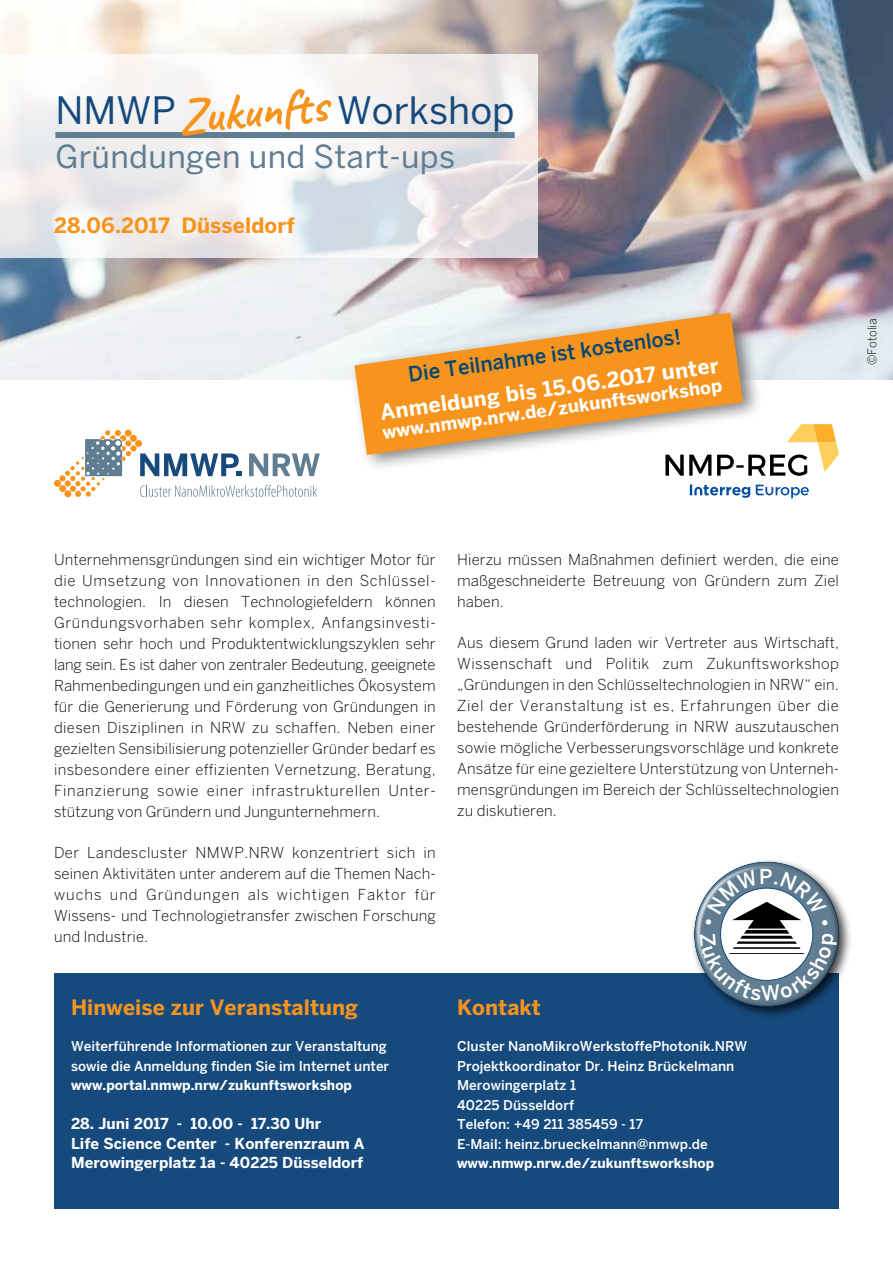
<style>
.page{position:relative;width:893px;height:1263px;background:#fff}
.page>*{position:absolute;margin:0;border:0;box-sizing:border-box;transform-origin:0 0}
.t1{font:37.5px "Benton Sans";color:#174a7c}
.t2{font:31.5px "Benton Sans";letter-spacing:.01em;color:#617d91}
.t3{font:700 21px "Benton Sans";letter-spacing:.005em;color:#f7941e}
.t4{font:700 21px "Benton Sans";color:#fff}
.t5{font:500 21px "Benton Sans";color:#004774;scale:.96 1}
.t6{font:700 18px "Benton Sans";color:#fff}
.t7{font:300 15px/21px "Benton Sans";letter-spacing:.005em;color:#000;text-align:justify}
.t8{font:700 15px/19.5px "Benton Sans";letter-spacing:.005em;color:#fff}
.t9{font:500 13.5px/19.5px "Benton Sans";letter-spacing:.005em;color:#fff}
.t10{font:700 13.5px "Benton Sans";letter-spacing:.005em;color:#fff}
.t11{font:300 12px "Benton Sans";color:#000}
</style>
<div class="page">
<svg style="left:54px;top:430px;width:266px;height:67px"></svg>
<div style="left:54px;top:974px;width:785px;height:235px;background:#174a7c"></div>
<svg style="left:690px;top:484px;width:119px;height:14px"></svg>
<svg style="left:665px;top:424px;width:174px;height:52px"></svg>
<img style="left:0;top:0;width:893px;height:379px">
<svg style="left:0;top:54px;width:538px;height:203px"></svg>
<div style="left:55px;top:132px;width:460px;height:6px;background:#617d91"></div>
<svg style="left:182px;top:89px;width:149px;height:47px"></svg>
<div style="left:690px;top:857px;width:162px;height:163px;background:#000;opacity:.75"></div>
<div style="left:693px;top:859px;width:146px;height:148px;background:#000;opacity:.75"></div>
<div style="left:349px;top:304px;width:415px;height:169px;background:#000;opacity:.5"></div>
<svg style="left:354px;top:313px;width:389px;height:142px;background:#efb36a"></svg>
<svg style="left:700px;top:869px;width:137px;height:132px"></svg>
<h1 class="t1" style="left:55px;top:88px;width:122px">NMWP</h1>
<h1 class="t1" style="left:337px;top:88px;width:179px">Workshop</h1>
<h2 class="t2" style="left:55px;top:138px;width:401px">Gründungen und Start-ups</h2>
<h3 class="t3" style="left:54px;top:213px;width:242px">28.06.2017 Düsseldorf</h3>
<h3 class="t5" style="left:407px;top:362px;width:288px;rotate:-8deg">Die Teilnahme ist kostenlos!</h3>
<h3 class="t4" style="left:379px;top:400px;width:343px;rotate:-8deg">Anmeldung bis 15.06.2017 unter</h3>
<p class="t6" style="left:381px;top:422px;width:344px;rotate:-8deg">www.nmwp.nrw.de/zukunftsworkshop</p>
<p class="t11" style="left:865px;top:365px;width:48px;rotate:-90deg">©Fotolia</p>
<p class="t7" style="left:54px;top:549px;width:383px">Unternehmensgründungen sind ein wichtiger Motor für die Umsetzung von Innovationen in den Schlüssel&shy;technologien. In diesen Technologiefeldern können Gründungsvorhaben sehr komplex, Anfangsinvesti&shy;tionen sehr hoch und Produktentwicklungszyklen sehr lang sein. Es ist daher von zentraler Bedeutung, geeignete Rahmenbedingungen und ein ganzheitliches Ökosystem für die Generierung und Förderung von Gründungen in diesen Disziplinen in NRW zu schaffen. Neben einer gezielten Sensibilisierung potenzieller Gründer bedarf es insbesondere einer effizienten Vernetzung, Beratung, Finanzierung sowie einer infrastrukturellen Unter&shy;stützung von Gründern und Jungunternehmern.</p>
<p class="t7" style="left:54px;top:841px;width:383px">Der Landescluster NMWP.NRW konzentriert sich in seinen Aktivitäten unter anderem auf die Themen Nach&shy;wuchs und Gründungen als wichtigen Faktor für Wissens- und Technologietransfer zwischen Forschung und Industrie.</p>
<p class="t7" style="left:457px;top:549px;width:383px">Hierzu müssen Maßnahmen definiert werden, die eine maßgeschneiderte Betreuung von Gründern zum Ziel haben.</p>
<p class="t7" style="left:457px;top:631px;width:383px">Aus diesem Grund laden wir Vertreter aus Wirtschaft, Wissenschaft und Politik zum Zukunftsworkshop „Gründungen in den Schlüsseltechnologien in NRW“ ein.<br>Ziel der Veranstaltung ist es, Erfahrungen über die bestehende Gründerförderung in NRW auszutauschen sowie mögliche Verbesserungsvorschläge und konkrete Ansätze für eine gezieltere Unterstützung von Unterneh&shy;mensgründungen im Bereich der Schlüsseltechnologien zu diskutieren.</p>
<h3 class="t3" style="left:71px;top:995px;width:289px">Hinweise zur Veranstaltung</h3>
<p class="t9" style="left:71px;top:1036px;width:320px">Weiterführende Informationen zur Veranstaltung sowie die Anmeldung finden Sie im Internet unter</p>
<p class="t10" style="left:71px;top:1077px;width:283px">www.portal.nmwp.nrw/zukunftsworkshop</p>
<p class="t8" style="left:71px;top:1114px;width:295px">28. Juni 2017 - 10.00 - 17.30 Uhr<br>Life Science Center - Konferenzraum A<br>Merowingerplatz 1a - 40225 Düsseldorf</p>
<h3 class="t3" style="left:457px;top:995px;width:85px">Kontakt</h3>
<p class="t9" style="left:457px;top:1036px;width:292px">Cluster NanoMikroWerkstoffePhotonik.NRW<br>Projektkoordinator Dr. Heinz Brückelmann<br>Merowingerplatz 1<br>40225 Düsseldorf<br>Telefon: +49 211 385459 - 17<br>E-Mail: heinz.brueckelmann@nmwp.de</p>
<p class="t10" style="left:457px;top:1155px;width:259px">www.nmwp.nrw.de/zukunftsworkshop</p>
</div>
